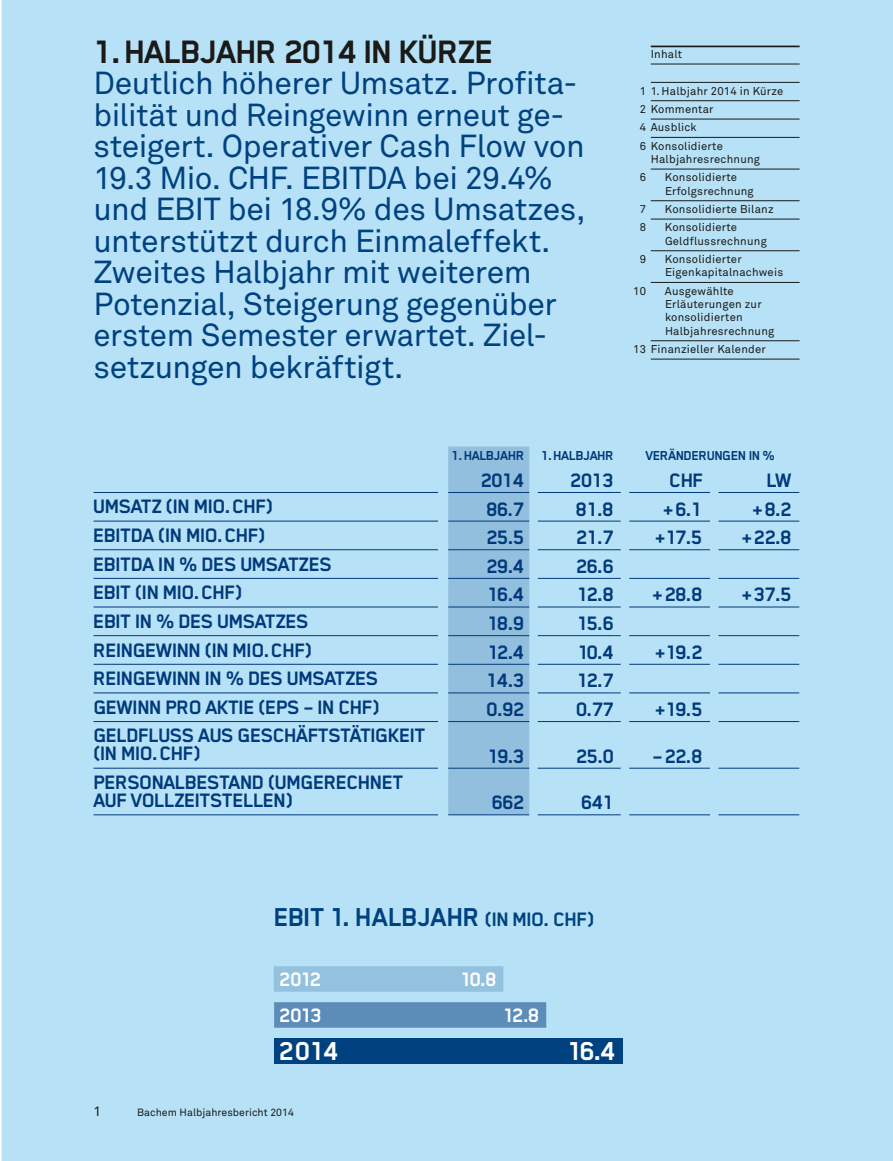
<style>
.page{position:relative;width:893px;height:1161px;background:#fff}
.page>*{position:absolute;margin:0;border:0;box-sizing:border-box;transform-origin:0 0}
.t1{font:700 37.5px "Blender Pro";letter-spacing:-.04em;color:#1a1a18}
.t2{font:31.5px/31.5px "Akkurat Pro";letter-spacing:-.015em;color:#004280}
.t3{font:700 30px "Blender Pro";letter-spacing:-.03em;color:#004280}
.t4{font:700 30px "Blender Pro";letter-spacing:-.045em;color:#fff}
.t5{font:700 22.5px/18px "Blender Pro";letter-spacing:-.04em;color:#004280}
.t6{font:700 22.5px "Blender Pro";letter-spacing:-.08em;color:#fff}
.t7{font:700 15px "Blender Pro";letter-spacing:-.04em;color:#004280}
.t8{font:13.5px "Akkurat Pro";color:#1a1a18}
.t9{font:11.25px/18.3px "Akkurat Pro";letter-spacing:.02em;color:#1a1a18}
.t10{font:10.5px "Akkurat Pro";letter-spacing:.005em;color:#1a1a18}
.s1{font-size:22.5px}
</style>
<div class="page">
<div style="left:1px;top:0;width:892px;height:1161px;background:#b7e1f6"></div>
<hr style="left:94px;top:492px;width:344px;height:1px;background:#004280">
<hr style="left:538px;top:492px;width:76px;height:1px;background:#004280">
<hr style="left:629px;top:492px;width:81px;height:1px;background:#004280">
<hr style="left:718px;top:492px;width:81px;height:1px;background:#004280">
<hr style="left:94px;top:521px;width:344px;height:1px;background:#004280">
<hr style="left:538px;top:521px;width:76px;height:1px;background:#004280">
<hr style="left:629px;top:521px;width:81px;height:1px;background:#004280">
<hr style="left:718px;top:521px;width:81px;height:1px;background:#004280">
<hr style="left:94px;top:549px;width:344px;height:1px;background:#004280">
<hr style="left:538px;top:549px;width:76px;height:1px;background:#004280">
<hr style="left:629px;top:549px;width:81px;height:1px;background:#004280">
<hr style="left:718px;top:549px;width:81px;height:1px;background:#004280">
<hr style="left:94px;top:578px;width:344px;height:1px;background:#004280">
<hr style="left:538px;top:578px;width:76px;height:1px;background:#004280">
<hr style="left:629px;top:578px;width:81px;height:1px;background:#004280">
<hr style="left:718px;top:578px;width:81px;height:1px;background:#004280">
<hr style="left:94px;top:607px;width:344px;height:1px;background:#004280">
<hr style="left:538px;top:607px;width:76px;height:1px;background:#004280">
<hr style="left:629px;top:607px;width:81px;height:1px;background:#004280">
<hr style="left:718px;top:607px;width:81px;height:1px;background:#004280">
<hr style="left:94px;top:635px;width:344px;height:1px;background:#004280">
<hr style="left:538px;top:635px;width:76px;height:1px;background:#004280">
<hr style="left:629px;top:635px;width:81px;height:1px;background:#004280">
<hr style="left:718px;top:635px;width:81px;height:1px;background:#004280">
<hr style="left:94px;top:664px;width:344px;height:1px;background:#004280">
<hr style="left:538px;top:664px;width:76px;height:1px;background:#004280">
<hr style="left:629px;top:664px;width:81px;height:1px;background:#004280">
<hr style="left:718px;top:664px;width:81px;height:1px;background:#004280">
<hr style="left:94px;top:692px;width:344px;height:1px;background:#004280">
<hr style="left:538px;top:692px;width:76px;height:1px;background:#004280">
<hr style="left:629px;top:692px;width:81px;height:1px;background:#004280">
<hr style="left:718px;top:692px;width:81px;height:1px;background:#004280">
<hr style="left:94px;top:721px;width:344px;height:1px;background:#004280">
<hr style="left:538px;top:721px;width:76px;height:1px;background:#004280">
<hr style="left:629px;top:721px;width:81px;height:1px;background:#004280">
<hr style="left:718px;top:721px;width:81px;height:1px;background:#004280">
<hr style="left:94px;top:768px;width:344px;height:1px;background:#004280">
<hr style="left:538px;top:768px;width:76px;height:1px;background:#004280">
<hr style="left:629px;top:768px;width:81px;height:1px;background:#004280">
<hr style="left:718px;top:768px;width:81px;height:1px;background:#004280">
<hr style="left:94px;top:814px;width:344px;height:1px;background:#004280">
<div style="left:448px;top:446px;width:81px;height:369px;background:#92bfdd"></div>
<hr style="left:538px;top:814px;width:76px;height:1px;background:#004280">
<hr style="left:629px;top:814px;width:81px;height:1px;background:#004280">
<hr style="left:718px;top:814px;width:81px;height:1px;background:#004280">
<div style="left:274px;top:1002px;width:272px;height:26px;background:#5b8db8"></div>
<div style="left:274px;top:966px;width:229px;height:26px;background:#93c1de"></div>
<div style="left:274px;top:1038px;width:349px;height:26px;background:#004280"></div>
<hr style="left:651px;top:46px;width:149px;height:1px;background:#1a1a18">
<hr style="left:651px;top:64px;width:149px;height:1px;background:#1a1a18">
<hr style="left:651px;top:82px;width:149px;height:1px;background:#1a1a18">
<hr style="left:651px;top:100px;width:149px;height:1px;background:#1a1a18">
<hr style="left:651px;top:119px;width:149px;height:1px;background:#1a1a18">
<hr style="left:651px;top:137px;width:149px;height:1px;background:#1a1a18">
<hr style="left:651px;top:169px;width:149px;height:1px;background:#1a1a18">
<hr style="left:651px;top:200px;width:149px;height:1px;background:#1a1a18">
<hr style="left:651px;top:219px;width:149px;height:1px;background:#1a1a18">
<hr style="left:651px;top:250px;width:149px;height:1px;background:#1a1a18">
<hr style="left:651px;top:282px;width:149px;height:1px;background:#1a1a18">
<hr style="left:651px;top:340px;width:149px;height:1px;background:#1a1a18">
<hr style="left:651px;top:359px;width:149px;height:1px;background:#1a1a18">
<h1 class="t1" style="left:94px;top:31px;width:403px">1. HALBJAHR 2014 IN KÜRZE</h1>
<p class="t2" style="left:94px;top:68px;width:493px">Deutlich höherer Umsatz. Profita&shy;bilität und Reingewinn erneut ge&shy;steigert. Operativer Cash Flow von<br>19.3 Mio. CHF. EBITDA bei 29.4% und EBIT bei 18.9% des Umsatzes, unterstützt durch Einmaleffekt.<br>Zweites Halbjahr mit weiterem<br>Potenzial, Steigerung gegenüber erstem Semester erwartet. Ziel&shy;setzungen bekräftigt.</p>
<p class="t9" style="left:651px;top:45px;width:33px">Inhalt</p>
<p class="t9" style="left:640px;top:82px;width:145px">1 1. Halbjahr 2014 in Kürze<br>2 Kommentar<br>4 Ausblick<br>6 Konsolidierte</p>
<p class="t9" style="left:665px;top:150px;width:97px;text-indent:-14px">Halbjahresrechnung<br>Konsolidierte</p>
<p class="t9" style="left:665px;top:182px;width:110px">Erfolgsrechnung<br>Konsolidierte Bilanz<br>Konsolidierte</p>
<p class="t9" style="left:665px;top:232px;width:103px">Geldflussrechnung<br>Konsolidierter</p>
<p class="t9" style="left:665px;top:264px;width:120px">Eigenkapitalnachweis<br>Ausgewählte</p>
<p class="t9" style="left:665px;top:298px;width:111px;line-height:13.4px">Erläuterungen zur konsolidierten<br>Halbjahresrechnung</p>
<p class="t9" style="left:633px;top:340px;width:134px">13 Finanzieller Kalender</p>
<p class="t9" style="left:640px;top:168px;width:8px">6</p>
<p class="t9" style="left:640px;top:200px;width:8px">7<br>8</p>
<p class="t9" style="left:640px;top:250px;width:8px">9</p>
<p class="t9" style="left:633px;top:282px;width:14px">10</p>
<p class="t7" style="left:452px;top:448px;width:164px">1. HALBJAHR 1. HALBJAHR</p>
<p class="t7" style="left:646px;top:448px;width:131px">VERÄNDERUNGEN IN %</p>
<p class="t5" style="left:481px;top:471px;width:46px">2014</p>
<p class="t5" style="left:570px;top:471px;width:46px">2013</p>
<p class="t5" style="left:670px;top:471px;width:36px">CHF</p>
<p class="t5" style="left:767px;top:471px;width:27px">LW</p>
<p class="t5" style="left:94px;top:497px;width:182px">UMSATZ (IN MIO. CHF)</p>
<p class="t5" style="left:486px;top:499px;width:40px">86.7</p>
<p class="t5" style="left:576px;top:499px;width:40px">81.8</p>
<p class="t5" style="left:663px;top:499px;width:42px">+6.1</p>
<p class="t5" style="left:752px;top:499px;width:42px">+8.2</p>
<p class="t5" style="left:94px;top:526px;width:174px">EBITDA (IN MIO. CHF)</p>
<p class="t5" style="left:486px;top:528px;width:40px">25.5</p>
<p class="t5" style="left:576px;top:528px;width:40px">21.7</p>
<p class="t5" style="left:655px;top:528px;width:50px">+17.5</p>
<p class="t5" style="left:741px;top:528px;width:52px">+22.8</p>
<p class="t5" style="left:94px;top:555px;width:240px">EBITDA IN % DES UMSATZES</p>
<p class="t5" style="left:486px;top:557px;width:40px">29.4</p>
<p class="t5" style="left:576px;top:557px;width:40px">26.6</p>
<p class="t5" style="left:94px;top:583px;width:151px">EBIT (IN MIO. CHF)</p>
<p class="t5" style="left:488px;top:585px;width:39px">16.4</p>
<p class="t5" style="left:577px;top:585px;width:39px">12.8</p>
<p class="t5" style="left:652px;top:585px;width:52px">+28.8</p>
<p class="t5" style="left:741px;top:585px;width:52px">+37.5</p>
<p class="t5" style="left:94px;top:612px;width:217px">EBIT IN % DES UMSATZES</p>
<p class="t5" style="left:488px;top:614px;width:39px">18.9</p>
<p class="t5" style="left:577px;top:614px;width:39px">15.6</p>
<p class="t5" style="left:94px;top:640px;width:221px">REINGEWINN (IN MIO. CHF)</p>
<p class="t5" style="left:488px;top:643px;width:39px">12.4</p>
<p class="t5" style="left:578px;top:643px;width:38px">10.4</p>
<p class="t5" style="left:655px;top:643px;width:50px">+19.2</p>
<p class="t5" style="left:94px;top:669px;width:287px">REINGEWINN IN % DES UMSATZES</p>
<p class="t5" style="left:487px;top:671px;width:40px">14.3</p>
<p class="t5" style="left:577px;top:671px;width:39px">12.7</p>
<p class="t5" style="left:94px;top:698px;width:288px">GEWINN PRO AKTIE (EPS – IN CHF)</p>
<p class="t5" style="left:487px;top:700px;width:40px">0.92</p>
<p class="t5" style="left:576px;top:700px;width:40px">0.77</p>
<p class="t5" style="left:655px;top:700px;width:50px">+19.5</p>
<p class="t5" style="left:94px;top:726px;width:334px">GELDFLUSS AUS GESCHÄFTSTÄTIGKEIT (IN MIO. CHF)</p>
<p class="t5" style="left:488px;top:746px;width:39px">19.3</p>
<p class="t5" style="left:576px;top:746px;width:40px">25.0</p>
<p class="t5" style="left:653px;top:746px;width:52px">–22.8</p>
<p class="t5" style="left:94px;top:773px;width:312px">PERSONALBESTAND (UMGERECHNET<br>AUF VOLLZEITSTELLEN)</p>
<p class="t5" style="left:492px;top:793px;width:35px">662</p>
<p class="t5" style="left:581px;top:793px;width:35px">641</p>
<h3 class="t3" style="left:274px;top:901px;width:322px">EBIT 1. HALBJAHR <span class="s1">(IN MIO. CHF)</span></h3>
<p class="t6" style="left:279px;top:967px;width:44px">2012</p>
<p class="t6" style="left:461px;top:967px;width:38px">10.8</p>
<p class="t6" style="left:279px;top:1003px;width:44px">2013</p>
<p class="t6" style="left:503px;top:1003px;width:38px">12.8</p>
<h3 class="t4" style="left:279px;top:1035px;width:62px">2014</h3>
<h3 class="t4" style="left:568px;top:1035px;width:50px">16.4</h3>
<p class="t8" style="left:94px;top:1104px;width:9px">1</p>
<p class="t10" style="left:137px;top:1106px;width:158px">Bachem Halbjahresbericht 2014</p>
</div>
